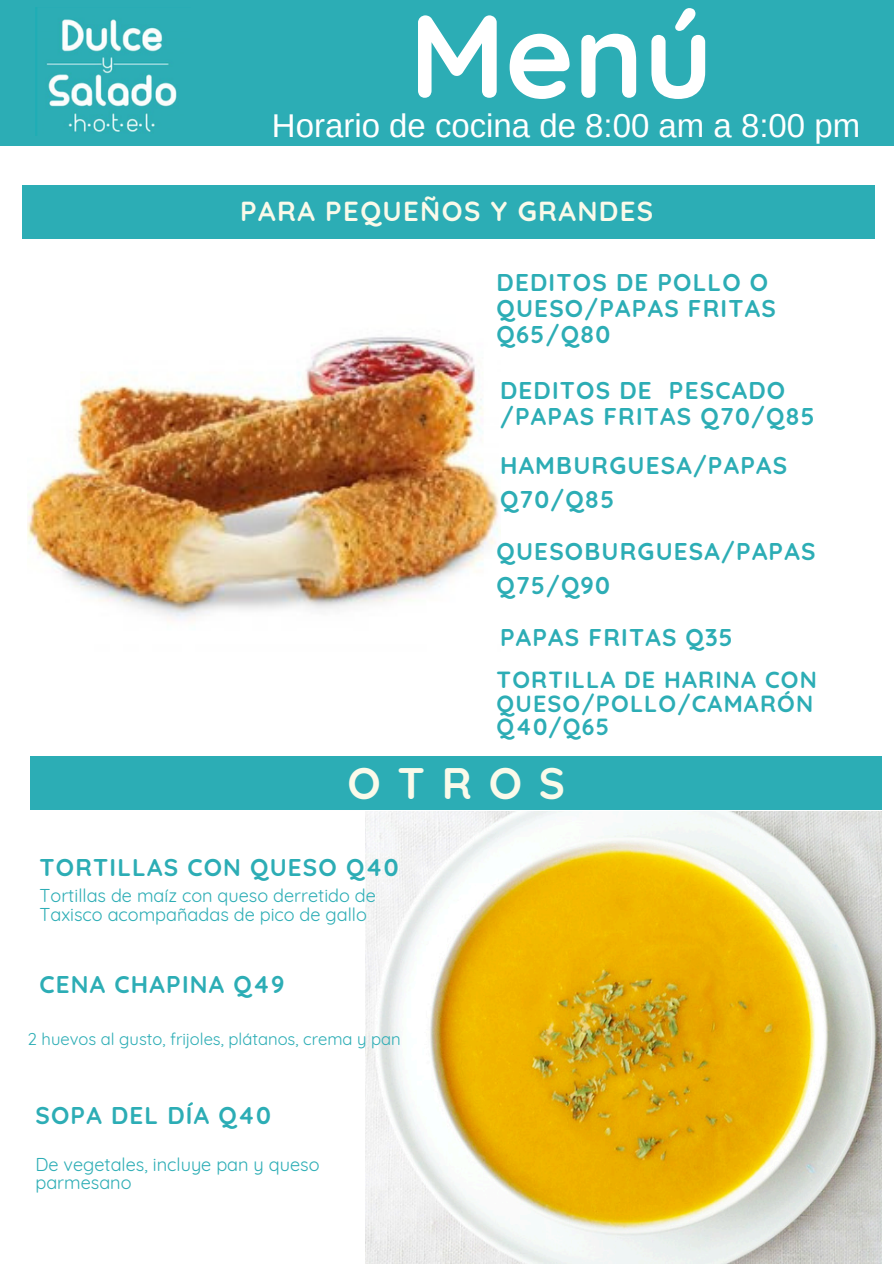
<style>
.page{position:relative;width:894px;height:1264px;background:#fff}
.page>*{position:absolute;margin:0;border:0;box-sizing:border-box;transform-origin:0 0}
.t1{font:700 117.45px "Quicksand";color:#fff}
.t2{font:700 43.95px "Quicksand";letter-spacing:.38em;color:#fafaea}
.t3{font:33px "Arimo";color:#fff}
.t4{font:700 27.45px "Quicksand";letter-spacing:.05em;color:#fafaea}
.t5{font:700 24.15px/25.8px "Quicksand";letter-spacing:.05em;color:#2cadb5}
.t6{font:700 23.25px/23.7px "Quicksand";letter-spacing:.05em;color:#2cadb5}
.t7{font:18.15px/19.2px "Quicksand";color:#2cadb5}
.t8{font:16.65px "Quicksand";color:#2cadb5}
</style>
<div class="page">
<div style="left:30px;top:756px;width:851px;height:53px;background:#2cadb5"></div>
<div style="left:23px;top:186px;width:851px;height:53px;background:#2cadb5"></div>
<div style="left:488px;top:0;width:405px;height:146px;background:#2cadb5"></div>
<div style="left:0;top:0;width:502px;height:146px;background:#2cadb5"></div>
<img style="left:35px;top:7px;width:142px;height:128px">
<img style="left:28px;top:337px;width:472px;height:283px">
<img style="left:365px;top:811px;width:516px;height:452px">
<h5 class="t1" style="left:409px;top:-20px;width:305px">Menú</h5>
<p class="t3" style="left:272px;top:107px;width:589px">Horario de cocina de 8:00 am a 8:00 pm</p>
<h5 class="t4" style="left:240px;top:194px;width:414px">PARA PEQUEÑOS Y GRANDES</h5>
<h5 class="t5" style="left:496px;top:269px;width:281px">DEDITOS DE POLLO O<br>QUESO/PAPAS FRITAS<br>Q65/Q80</h5>
<h5 class="t5" style="left:500px;top:377px;width:316px">DEDITOS DE PESCADO /PAPAS FRITAS Q70/Q85</h5>
<h2 class="t5" style="left:500px;top:448px;width:288px;line-height:33.8px">HAMBURGUESA/PAPAS<br>Q70/Q85</h2>
<p class="t5" style="left:496px;top:534px;width:320px;line-height:33.8px">QUESOBURGUESA/PAPAS<br>Q75/Q90</p>
<h5 class="t5" style="left:500px;top:623px;width:234px">PAPAS FRITAS Q35</h5>
<h5 class="t6" style="left:496px;top:667px;width:321px">TORTILLA DE HARINA CON<br>QUESO/POLLO/CAMARÓN<br>Q40/Q65</h5>
<h3 class="t2" style="left:347px;top:754px;width:219px">OTROS</h3>
<p class="t5" style="left:40px;top:853px;width:360px">TORTILLAS CON QUESO Q40</p>
<h1 class="t7" style="left:40px;top:885px;width:338px">Tortillas de maíz con queso derretido de<br>Taxisco acompañadas de pico de gallo</h1>
<h5 class="t5" style="left:40px;top:971px;width:246px">CENA CHAPINA Q49</h5>
<p class="t8" style="left:28px;top:1028px;width:374px">2 huevos al gusto, frijoles, plátanos, crema y pan</p>
<p class="t5" style="left:35px;top:1102px;width:237px">SOPA DEL DÍA Q40</p>
<h4 class="t7" style="left:35px;top:1154px;width:285px;line-height:18px">De vegetales, incluye pan y queso parmesano</h4>
</div>
